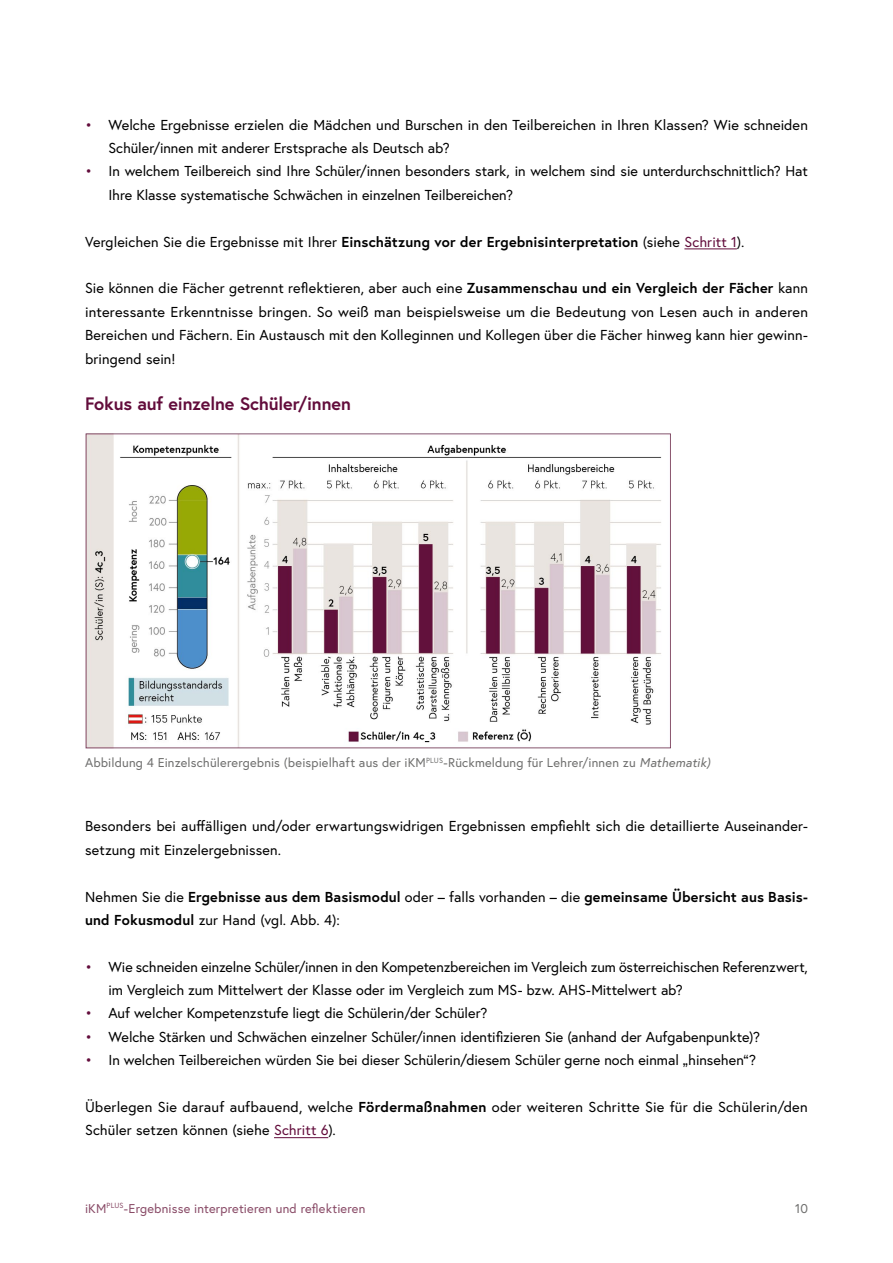
<style>
.page{position:relative;width:893px;height:1263px;background:#fff}
.page>*{position:absolute;margin:0;border:0;box-sizing:border-box;transform-origin:0 0}
.h2_ohne_Nummerierung{font:700 18px "Europa Austria";letter-spacing:-.01em;color:#620c3b}
.p_Abstand_danach{font:14.4px/23.4px "Europa Austria";color:#000}
.p_Abstand_danach-2{font:700 14.4px/23.4px "Europa Austria";letter-spacing:.01em;color:#000}
.t1{font:12.75px "Europa Austria";letter-spacing:.015em;color:#6f6f6e}
.t2{font:12.75px "Europa Austria";letter-spacing:.015em;color:#894b67}
.s1{color:#620c3b}
.s2{font-weight:700}
.s3{font-style:italic}
.s4{font-weight:400}
</style>
<div class="page">
<hr style="left:684px;top:249px;width:53px;height:1px;background:#620c3b">
<hr style="left:274px;top:1137px;width:54px;height:1px;background:#620c3b">
<img style="left:85px;top:434px;width:586px;height:314px">
<p class="p_Abstand_danach" style="left:108px;top:113px;width:701px;text-indent:-23px"><span class="s1">•</span> Welche Ergebnisse erzielen die Mädchen und Burschen in den Teilbereichen in Ihren Klassen? Wie schneiden<br>Schüler/innen mit anderer Erstsprache als Deutsch ab?</p>
<p class="p_Abstand_danach" style="left:108px;top:159px;width:701px;text-indent:-23px"><span class="s1">•</span> In welchem Teilbereich sind Ihre Schüler/innen besonders stark, in welchem sind sie unterdurchschnittlich? Hat<br>Ihre Klasse systematische Schwächen in einzelnen Teilbereichen?</p>
<p class="p_Abstand_danach" style="left:85px;top:230px;width:661px">Vergleichen Sie die Ergebnisse mit Ihrer <span class="s2">Einschätzung vor der Ergebnisinterpretation</span> (siehe <span class="s1">Schritt 1</span>).</p>
<p class="p_Abstand_danach" style="left:85px;top:276px;width:724px;text-align:justify">Sie können die Fächer getrennt reflektieren, aber auch eine <span class="s2">Zusammenschau und ein Vergleich der Fächer</span> kann interessante Erkenntnisse bringen. So weiß man beispielsweise um die Bedeutung von Lesen auch in anderen Bereichen und Fächern. Ein Austausch mit den Kolleginnen und Kollegen über die Fächer hinweg kann hier gewinn&shy;bringend sein!</p>
<h2 class="h2_ohne_Nummerierung" style="left:85px;top:392px;width:267px">Fokus auf einzelne Schüler/innen</h2>
<p class="t1" style="left:85px;top:754px;width:627px">Abbildung 4 Einzelschülerergebnis (beispielhaft aus der iKM<sup>PLUS</sup>-Rückmeldung für Lehrer/innen zu <span class="s3">Mathematik)</span></p>
<p class="p_Abstand_danach" style="left:85px;top:814px;width:724px">Besonders bei auffälligen und/oder erwartungswidrigen Ergebnissen empfiehlt sich die detaillierte Auseinander&shy;setzung mit Einzelergebnissen.</p>
<p class="p_Abstand_danach-2" style="left:85px;top:884px;width:724px"><span class="s4">Nehmen Sie die</span> Ergebnisse aus dem Basismodul <span class="s4">oder – falls vorhanden – die</span> gemeinsame Übersicht aus Basis&shy;und Fokusmodul <span class="s4">zur Hand (vgl. Abb. 4):</span></p>
<p class="p_Abstand_danach" style="left:108px;top:955px;width:701px;text-indent:-23px"><span class="s1">•</span> Wie schneiden einzelne Schüler/innen in den Kompetenzbereichen im Vergleich zum österreichischen Referenzwert, im Vergleich zum Mittelwert der Klasse oder im Vergleich zum MS- bzw. AHS-Mittelwert ab?</p>
<p class="p_Abstand_danach" style="left:85px;top:1001px;width:404px"><span class="s1">•</span> Auf welcher Kompetenzstufe liegt die Schülerin/der Schüler?</p>
<p class="p_Abstand_danach" style="left:85px;top:1025px;width:677px"><span class="s1">•</span> Welche Stärken und Schwächen einzelner Schüler/innen identifizieren Sie (anhand der Aufgabenpunkte)?</p>
<p class="p_Abstand_danach" style="left:85px;top:1048px;width:672px"><span class="s1">•</span> In welchen Teilbereichen würden Sie bei dieser Schülerin/diesem Schüler gerne noch einmal „hinsehen“?</p>
<p class="p_Abstand_danach" style="left:85px;top:1095px;width:724px">Überlegen Sie darauf aufbauend, welche <span class="s2">Fördermaßnahmen</span> oder weiteren Schritte Sie für die Schülerin/den<br>Schüler setzen können (siehe <span class="s1">Schritt 6</span>).</p>
<p class="t2" style="left:85px;top:1200px;width:282px">iKM<sup>PLUS</sup>-Ergebnisse interpretieren und reflektieren</p>
<p class="t1" style="left:795px;top:1200px;width:14px">10</p>
</div>
